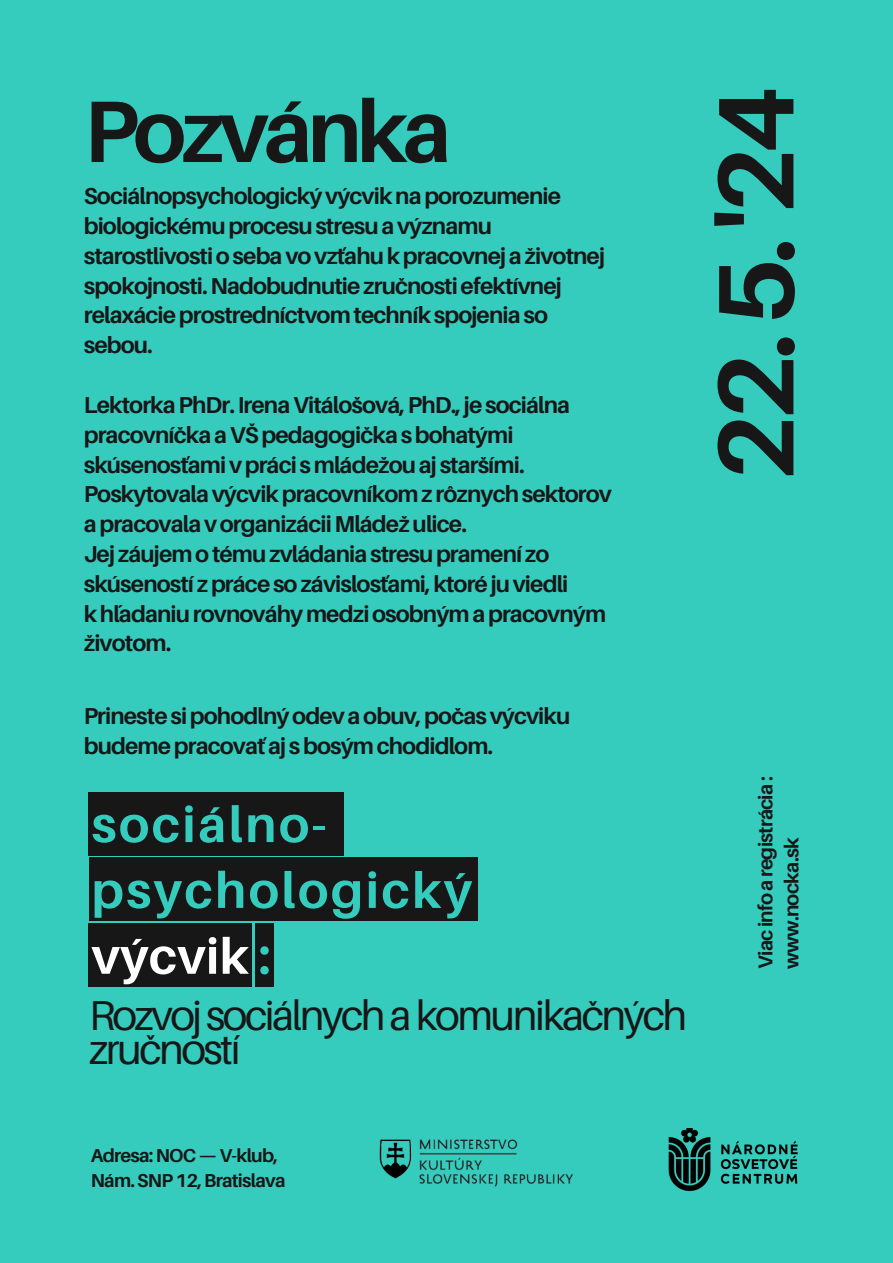
<style>
.page{position:relative;width:893px;height:1263px;background:#35ccbe}
.page>*{position:absolute;margin:0;border:0;box-sizing:border-box;transform-origin:0 0}
.t1{font:700 107.62px "Aileron";color:#171717}
.t2{font:700 87.38px "Aileron";letter-spacing:-.06em;color:#171717}
.t3{font:700 50.25px "Aileron";letter-spacing:.05em;color:#35ccbe}
.t4{font:700 50.25px "Aileron";letter-spacing:.005em;color:#fff}
.t5{font:41.85px/33.2px "Aileron";letter-spacing:-.06em;color:#171717}
.t6{font:700 23.1px/29.8px "Aileron";letter-spacing:-.04em;color:#171717}
.t7{font:700 19.95px "Aileron";letter-spacing:-.04em;color:#171717}
.t8{font:700 18.75px "Aileron";letter-spacing:-.04em;color:#171717}
.s1{color:#35ccbe}
</style>
<div class="page">
<img style="left:668px;top:1128px;width:130px;height:64px">
<img style="left:379px;top:1139px;width:194px;height:48px">
<div style="left:89px;top:792px;width:255px;height:63px;background:#171717"></div>
<div style="left:89px;top:857px;width:388px;height:64px;background:#171717"></div>
<div style="left:89px;top:923px;width:163px;height:64px;background:#171717"></div>
<div style="left:255px;top:923px;width:19px;height:64px;background:#171717"></div>
<h3 class="t2" style="left:84px;top:77px;width:369px">Pozvánka</h3>
<p class="t6" style="left:84px;top:181px;width:523px">Sociálnopsychologický výcvik na porozumenie biologickému procesu stresu a významu starostlivosti o seba vo vzťahu k pracovnej a životnej spokojnosti. Nadobudnutie zručnosti efektívnej relaxácie prostredníctvom techník spojenia so sebou.</p>
<p class="t6" style="left:84px;top:389px;width:530px">Lektorka PhDr. Irena Vitálošová, PhD., je sociálna pracovníčka a VŠ pedagogička s bohatými skúsenosťami v práci s mládežou aj staršími.<br>Poskytovala výcvik pracovníkom z rôznych sektorov a pracovala v organizácii Mládež ulice.<br>Jej záujem o tému zvládania stresu pramení zo skúseností z práce so závislosťami, ktoré ju viedli<br>k hľadaniu rovnováhy medzi osobným a pracovným životom.</p>
<p class="t6" style="left:116px;top:597px;width:8px">´</p>
<p class="t6" style="left:84px;top:700px;width:488px">Prineste si pohodlný odev a obuv, počas výcviku budeme pracovať aj s bosým chodidlom.</p>
<h3 class="t3" style="left:91px;top:793px;width:237px">sociálno-</h3>
<p class="t3" style="left:91px;top:859px;width:382px">psychologický</p>
<p class="t4" style="left:91px;top:925px;width:181px">výcvik <span class="s1">:</span></p>
<h3 class="t5" style="left:89px;top:998px;width:600px">Rozvoj sociálnych a komunikačných zručností</h3>
<h5 class="t1" style="left:689px;top:481px;width:397px;rotate:-90deg">22.5.'24</h5>
<h5 class="t7" style="left:753px;top:969px;width:194px;rotate:-90deg">Viac info a registrácia :</h5>
<p class="t7" style="left:779px;top:969px;width:133px;rotate:-90deg">www.nocka.sk</p>
<p class="t8" style="left:91px;top:1143px;width:189px">Adresa: NOC — V-klub,</p>
<h1 class="t8" style="left:91px;top:1168px;width:196px">Nám. SNP 12, Bratislava</h1>
</div>
